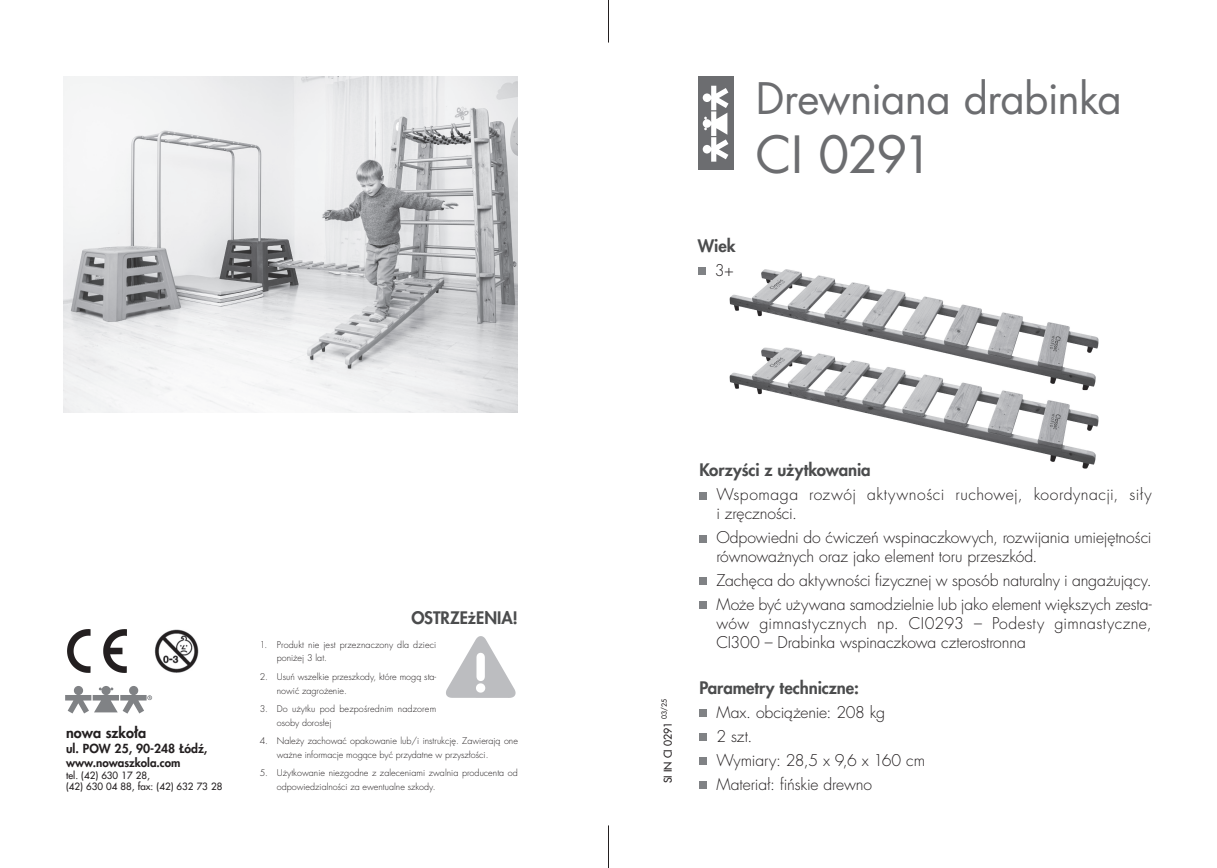
<style>
.page{position:relative;width:1217px;height:868px;background:#fff}
.page>*{position:absolute;margin:0;border:0;box-sizing:border-box;transform-origin:0 0}
.Number{font:49.95px "Futura LTS Book";letter-spacing:-.03em;color:#6c6d70}
.Name1{font:42.3px "Futura LTS Book";letter-spacing:-.02em;color:#6c6d70}
.Point{font:800 16.8px "Futura LTS";letter-spacing:-.005em;color:#4b4c4d}
.Point-2{font:300 15.75px/18.9px "Futura LTS";letter-spacing:-.005em;color:#231f20}
.Point-3{font:300 15.75px/18.9px "Futura LTS";letter-spacing:.025em;color:#231f20}
.t1{font:800 14.4px "Futura LTS";color:#231f20}
.t2{font:800 12.15px "Futura LTS";color:#231f20}
.t3{font:800 11.55px "Futura LTS";color:#231f20}
.t4{font:10.5px "Futura LTS";color:#231f20}
.t5{font:9.75px/11.7px "Futura LTS";color:#231f20}
.Point-4{font:300 9px/13.5px "Futura LTS";color:#231f20}
.t6{font:6.9px "Futura LTS";color:#231f20}
</style>
<div class="page">
<img style="left:729px;top:269px;width:369px;height:78px">
<img style="left:729px;top:347px;width:369px;height:121px">
<div style="left:699px;top:492px;width:7px;height:7px;background:#808285"></div>
<div style="left:699px;top:534px;width:7px;height:8px;background:#808285"></div>
<div style="left:699px;top:577px;width:7px;height:8px;background:#808285"></div>
<div style="left:699px;top:601px;width:7px;height:8px;background:#808285"></div>
<div style="left:699px;top:709px;width:7px;height:7px;background:#808285"></div>
<div style="left:699px;top:733px;width:7px;height:7px;background:#808285"></div>
<div style="left:699px;top:757px;width:7px;height:7px;background:#808285"></div>
<div style="left:699px;top:781px;width:7px;height:7px;background:#808285"></div>
<div style="left:697px;top:77px;width:36px;height:93px;background:#6c6d70"></div>
<svg style="left:702px;top:86px;width:26px;height:76px"></svg>
<img style="left:67px;top:629px;width:59px;height:43px">
<img style="left:446px;top:636px;width:70px;height:62px">
<svg style="left:65px;top:686px;width:87px;height:27px"></svg>
<div style="left:697px;top:267px;width:8px;height:7px;background:#808285"></div>
<img style="left:154px;top:629px;width:45px;height:44px">
<img style="left:64px;top:77px;width:454px;height:336px">
<hr style="left:608px;top:0;width:1px;height:43px;background:#231f20">
<hr style="left:608px;top:825px;width:1px;height:42px;background:#231f20">
<p class="t1" style="left:66px;top:723px;width:82px">nowa szko³a</p>
<p class="t2" style="left:66px;top:740px;width:143px">ul. POW 25, 90-248 £ódŸ,</p>
<p class="t3" style="left:66px;top:754px;width:116px">www.nowaszkola.com</p>
<p class="t5" style="left:66px;top:769px;width:158px">tel. (42) 630 17 28,<br>(42) 630 04 88, fax: (42) 632 73 28</p>
<p class="Point" style="left:411px;top:606px;width:108px">OSTRZE¿ENIA!</p>
<p class="Point-4" style="left:277px;top:638px;width:161px;text-indent:-17px">1. Produkt nie jest przeznaczony dla dzieci poniżej 3 lat.</p>
<p class="Point-4" style="left:277px;top:670px;width:161px;text-indent:-17px">2. Usuń wszelkie przeszkody, które mogą sta&shy;nowić zagrożenie.</p>
<p class="Point-4" style="left:277px;top:702px;width:161px;text-indent:-17px">3. Do użytku pod bezpośrednim nadzorem osoby dorosłej</p>
<p class="Point-4" style="left:277px;top:734px;width:242px;text-indent:-17px">4. Należy zachować opakowanie lub/i instrukcję. Zawierają one ważne informacje mogące być przydatne w przyszłości.</p>
<p class="Point-4" style="left:277px;top:766px;width:242px;text-indent:-17px">5. Użytkowanie niezgodne z zaleceniami zwalnia producenta od odpowiedzialności za ewentualne szkody.</p>
<p class="Name1" style="left:755px;top:72px;width:367px">Drewniana drabinka</p>
<p class="Number" style="left:755px;top:122px;width:179px">CI 0291</p>
<p class="Point" style="left:697px;top:234px;width:39px">Wiek</p>
<p class="Point-2" style="left:714px;top:261px;width:21px">3+</p>
<p class="t6" style="left:659px;top:718px;width:21px;rotate:-90deg">03/25</p>
<p class="t4" style="left:660px;top:783px;width:63px;rotate:-90deg">SI IN CI 0291</p>
<p class="Point" style="left:699px;top:459px;width:173px">Korzyści z użytkowania</p>
<p class="Point-3" style="left:716px;top:485px;width:436px">Wspomaga rozwój aktywności ruchowej, koordynacji, siły i zręczności.</p>
<p class="Point-2" style="left:716px;top:528px;width:436px">Odpowiedni do ćwiczeń wspinaczkowych, rozwijania umiejętności równoważnych oraz jako element toru przeszkód.</p>
<p class="Point-2" style="left:716px;top:571px;width:436px">Zachęca do aktywności fizycznej w sposób naturalny i angażujący.</p>
<p class="Point-2" style="left:716px;top:595px;width:436px;text-align:justify">Może być używana samodzielnie lub jako element większych zesta&shy;wów gimnastycznych np. CI0293 – Podesty gimnastyczne, CI300 – Drabinka wspinaczkowa czterostronna</p>
<p class="Point" style="left:699px;top:676px;width:161px">Parametry techniczne:</p>
<p class="Point-2" style="left:716px;top:703px;width:170px">Max. obciążenie: 208 kg</p>
<p class="Point-2" style="left:716px;top:727px;width:37px">2 szt.</p>
<p class="Point-2" style="left:716px;top:751px;width:210px">Wymiary: 28,5 x 9,6 x 160 cm</p>
<p class="Point-2" style="left:716px;top:775px;width:157px">Materiał: fińskie drewno</p>
</div>
